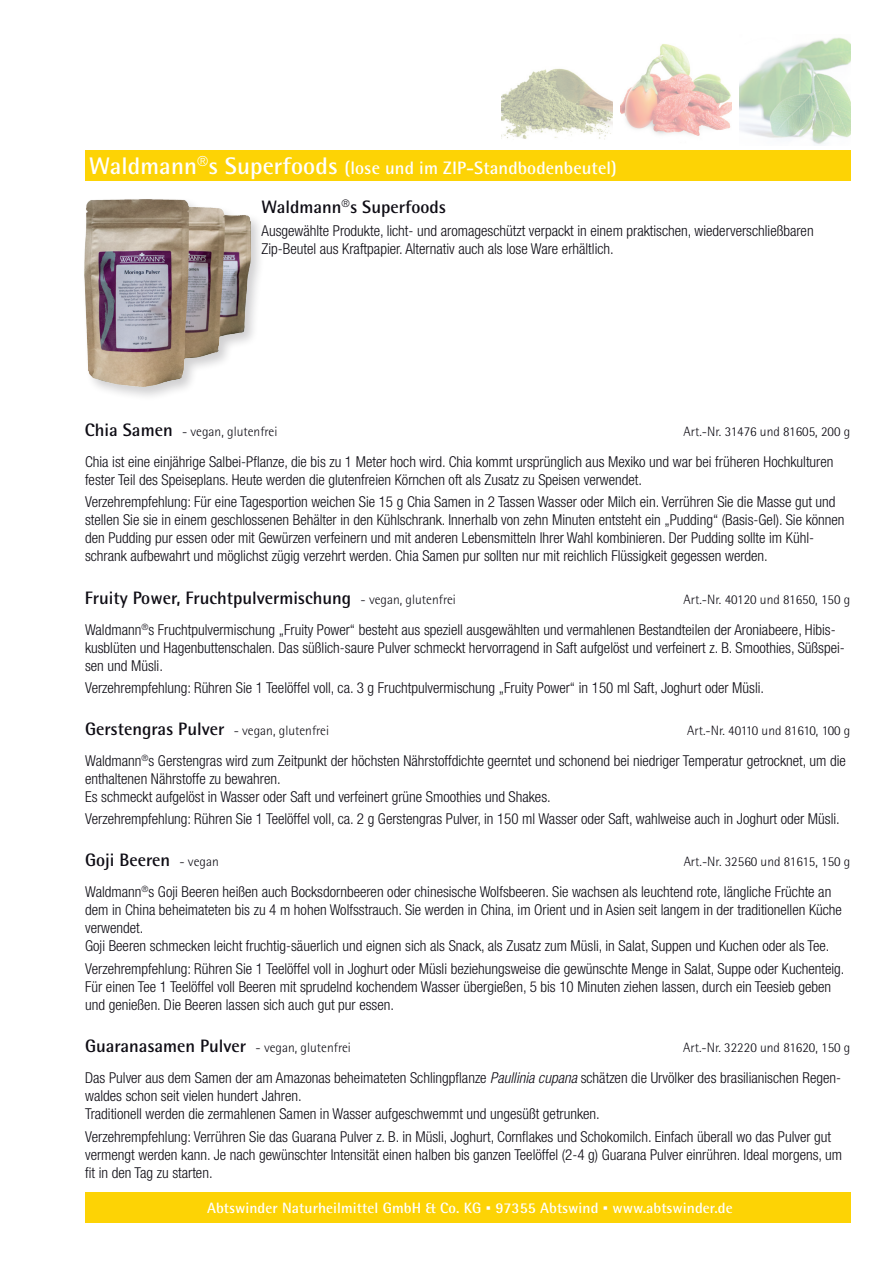
<style>
.page{position:relative;width:893px;height:1263px;background:#fff}
.page>*{position:absolute;margin:0;border:0;box-sizing:border-box;transform-origin:0 0}
.t1{font:700 18px "Rotis Semi Sans Pro";color:#0e0c14}
.Titel_1{font:700 18px "Rotis Semi Sans Pro";letter-spacing:.005em;color:#fff}
.t2{font:300 condensed 15px/18px "Helvetica Neue LT Pro";color:#0e0c14}
.Titel_1-2{font:700 15px "Rotis Semi Sans Pro";letter-spacing:.005em;color:#fff}
.t3{font:300 13.5px "Rotis Semi Sans Pro";color:#0e0c14}
.s1{font-size:24px}
.s2{font-weight:700;font-size:18px}
.s3{font-weight:300;font-size:13.5px}
.s4{font-style:italic}
.s5{font-family:"Arial";font-weight:400}
</style>
<div class="page">
<div style="left:85px;top:150px;width:765px;height:31px;background:#fdd305"></div>
<img style="left:502px;top:68px;width:110px;height:72px">
<img style="left:621px;top:44px;width:110px;height:92px">
<img style="left:740px;top:37px;width:110px;height:108px">
<div style="left:85px;top:1192px;width:765px;height:31px;background:#fdd305"></div>
<div style="left:82px;top:197px;width:183px;height:205px;background:#0e0c14;opacity:.2"></div>
<img style="left:85px;top:200px;width:165px;height:187px">
<p class="Titel_1" style="left:89px;top:157px;width:529px"><span class="s1">Waldmann</span><sup>®</sup><span class="s1">s Superfoods</span> (lose und im ZIP-Standbodenbeutel)</p>
<p class="t1" style="left:261px;top:196px;width:186px">Waldmann<sup>®</sup>s Superfoods</p>
<p class="t2" style="left:261px;top:221px;width:554px">Ausgewählte Produkte, licht- und aromageschützt verpackt in einem praktischen, wiederverschließbaren<br>Zip-Beutel aus Kraftpapier. Alternativ auch als lose Ware erhältlich.</p>
<p class="t3" style="left:85px;top:423px;width:194px"><span class="s2">Chia Samen</span> - vegan, glutenfrei</p>
<p class="t3" style="left:683px;top:423px;width:168px">Art.-Nr. 31476 und 81605, 200 g</p>
<p class="t2" style="left:85px;top:452px;width:750px">Chia ist eine einjährige Salbei-Pflanze, die bis zu 1 Meter hoch wird. Chia kommt ursprünglich aus Mexiko und war bei früheren Hochkulturen fester Teil des Speiseplans. Heute werden die glutenfreien Körnchen oft als Zusatz zu Speisen verwendet.</p>
<p class="t2" style="left:85px;top:493px;width:761px">Verzehrempfehlung: Für eine Tagesportion weichen Sie 15 g Chia Samen in 2 Tassen Wasser oder Milch ein. Verrühren Sie die Masse gut und stellen Sie sie in einem geschlossenen Behälter in den Kühlschrank. Innerhalb von zehn Minuten entsteht ein „Pudding“ (Basis-Gel). Sie können den Pudding pur essen oder mit Gewürzen verfeinern und mit anderen Lebensmitteln Ihrer Wahl kombinieren. Der Pudding sollte im Kühl&shy;schrank aufbewahrt und möglichst zügig verzehrt werden. Chia Samen pur sollten nur mit reichlich Flüssigkeit gegessen werden.</p>
<p class="t1" style="left:85px;top:586px;width:372px">Fruity Power, Fruchtpulvermischung <span class="s3">- vegan, glutenfrei</span></p>
<p class="t3" style="left:683px;top:591px;width:168px">Art.-Nr. 40120 und 81650, 150 g</p>
<p class="t2" style="left:85px;top:620px;width:761px">Waldmann<sup>®</sup>s Fruchtpulvermischung „Fruity Power“ besteht aus speziell ausgewählten und vermahlenen Bestandteilen der Aroniabeere, Hibis&shy;kusblüten und Hagenbuttenschalen. Das süßlich-saure Pulver schmeckt hervorragend in Saft aufgelöst und verfeinert z. B. Smoothies, Süßspei&shy;sen und Müsli.</p>
<p class="t2" style="left:85px;top:678px;width:681px">Verzehrempfehlung: Rühren Sie 1 Teelöffel voll, ca. 3 g Fruchtpulvermischung „Fruity Power“ in 150 ml Saft, Joghurt oder Müsli.</p>
<p class="t1" style="left:85px;top:718px;width:246px">Gerstengras Pulver <span class="s3">- vegan, glutenfrei</span></p>
<p class="t3" style="left:687px;top:723px;width:165px">Art.-Nr. 40110 und 81610, 100 g</p>
<p class="t2" style="left:85px;top:752px;width:762px">Waldmann<sup>®</sup>s Gerstengras wird zum Zeitpunkt der höchsten Nährstoffdichte geerntet und schonend bei niedriger Temperatur getrocknet, um die enthaltenen Nährstoffe zu bewahren.<br>Es schmeckt aufgelöst in Wasser oder Saft und verfeinert grüne Smoothies und Shakes.</p>
<p class="t2" style="left:85px;top:810px;width:756px">Verzehrempfehlung: Rühren Sie 1 Teelöffel voll, ca. 2 g Gerstengras Pulver, in 150 ml Wasser oder Saft, wahlweise auch in Joghurt oder Müsli.</p>
<p class="t1" style="left:85px;top:849px;width:135px">Goji Beeren <span class="s3">- vegan</span></p>
<p class="t3" style="left:684px;top:854px;width:168px">Art.-Nr. 32560 und 81615, 150 g</p>
<p class="t2" style="left:85px;top:883px;width:758px">Waldmann<sup>®</sup>s Goji Beeren heißen auch Bocksdornbeeren oder chinesische Wolfsbeeren. Sie wachsen als leuchtend rote, längliche Früchte an dem in China beheimateten bis zu 4 m hohen Wolfsstrauch. Sie werden in China, im Orient und in Asien seit langem in der traditionellen Küche verwendet.<br>Goji Beeren schmecken leicht fruchtig-säuerlich und eignen sich als Snack, als Zusatz zum Müsli, in Salat, Suppen und Kuchen oder als Tee.</p>
<p class="t2" style="left:85px;top:959px;width:761px">Verzehrempfehlung: Rühren Sie 1 Teelöffel voll in Joghurt oder Müsli beziehungsweise die gewünschte Menge in Salat, Suppe oder Kuchenteig.<br>Für einen Tee 1 Teelöffel voll Beeren mit sprudelnd kochendem Wasser übergießen, 5 bis 10 Minuten ziehen lassen, durch ein Teesieb geben und genießen. Die Beeren lassen sich auch gut pur essen.</p>
<p class="t1" style="left:85px;top:1035px;width:267px">Guaranasamen Pulver <span class="s3">- vegan, glutenfrei</span></p>
<p class="t3" style="left:683px;top:1040px;width:169px">Art.-Nr. 32220 und 81620, 150 g</p>
<p class="t2" style="left:85px;top:1069px;width:757px">Das Pulver aus dem Samen der am Amazonas beheimateten Schlingpflanze <span class="s4">Paullinia cupana</span> schätzen die Urvölker des brasilianischen Regen&shy;waldes schon seit vielen hundert Jahren.<br>Traditionell werden die zermahlenen Samen in Wasser aufgeschwemmt und ungesüßt getrunken.</p>
<p class="t2" style="left:85px;top:1127px;width:758px">Verzehrempfehlung: Verrühren Sie das Guarana Pulver z. B. in Müsli, Joghurt, Cornflakes und Schokomilch. Einfach überall wo das Pulver gut vermengt werden kann. Je nach gewünschter Intensität einen halben bis ganzen Teelöffel (2-4 g) Guarana Pulver einrühren. Ideal morgens, um fit in den Tag zu starten.</p>
<p class="Titel_1-2" style="left:207px;top:1199px;width:527px">Abtswinder Naturheilmittel GmbH &amp; Co. KG <span class="s5">▪</span> 97355 Abtswind <span class="s5">▪</span> www.abtswinder.de</p>
</div>
